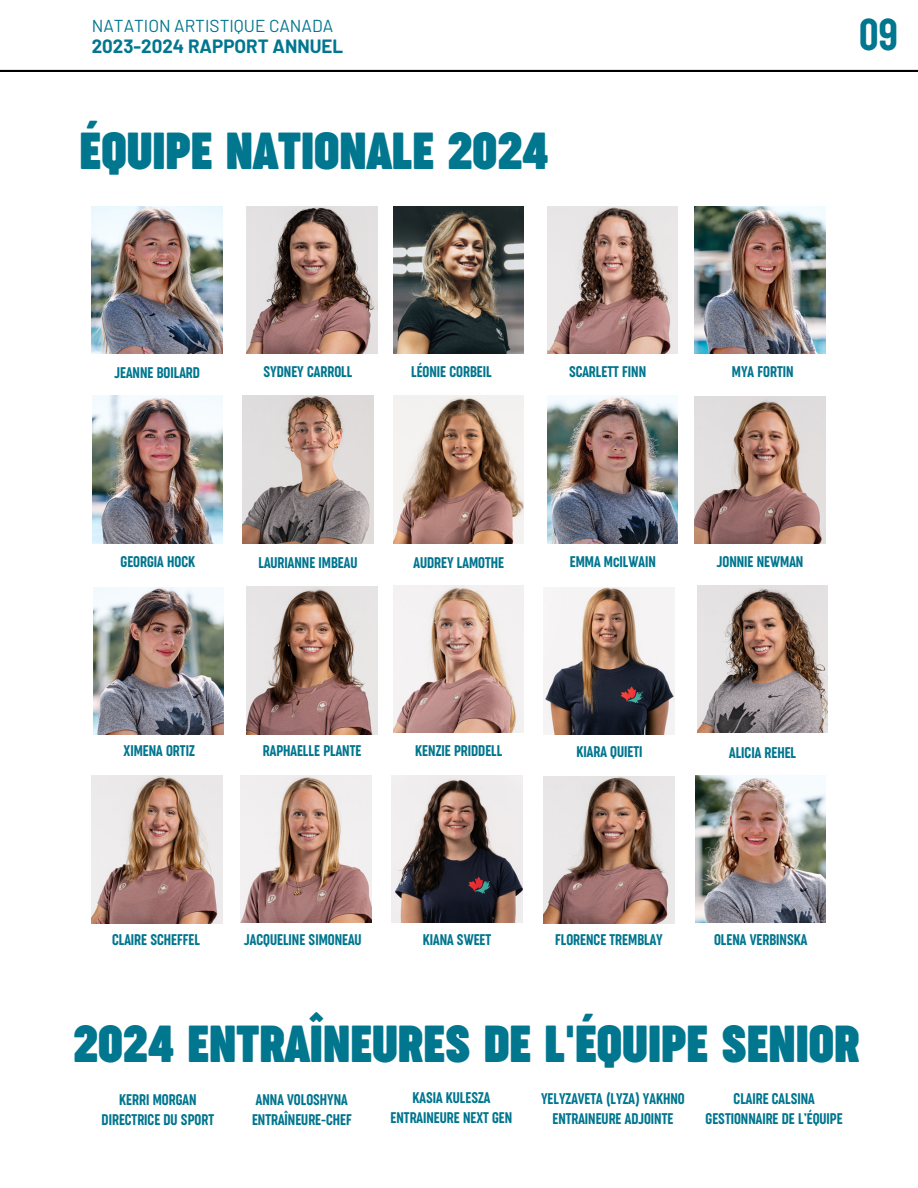
<style>
.page{position:relative;width:918px;height:1188px;background:#fff}
.page>*{position:absolute;margin:0;border:0;box-sizing:border-box;transform-origin:0 0}
.t1{font:700 49.05px "Cocogoose Compressed";color:#00768f}
.t2{font:300 42px "Cocogoose Compressed";color:#00768f}
.t3{font:700 18.75px "Barlow";color:#00768f}
.t4{font:17.25px "Barlow";color:#00768f}
.t5{font:300 14.55px/19.8px "Cocogoose Compressed";color:#00768f;text-align:center}
</style>
<div class="page">
<img style="left:92px;top:776px;width:130px;height:147px">
<svg style="left:0;top:69px;width:918px;height:2px;background:#707070"></svg>
<img style="left:247px;top:206px;width:130px;height:148px">
<img style="left:393px;top:206px;width:131px;height:148px">
<img style="left:547px;top:206px;width:131px;height:148px">
<img style="left:243px;top:396px;width:130px;height:147px">
<img style="left:393px;top:396px;width:131px;height:147px">
<img style="left:695px;top:396px;width:130px;height:148px">
<img style="left:247px;top:587px;width:130px;height:147px">
<img style="left:544px;top:587px;width:130px;height:148px">
<img style="left:697px;top:586px;width:131px;height:147px">
<img style="left:547px;top:396px;width:131px;height:147px">
<img style="left:93px;top:587px;width:131px;height:148px">
<img style="left:92px;top:206px;width:130px;height:148px">
<img style="left:695px;top:206px;width:130px;height:148px">
<img style="left:393px;top:586px;width:131px;height:147px">
<img style="left:241px;top:775px;width:130px;height:148px">
<img style="left:392px;top:775px;width:130px;height:148px">
<img style="left:544px;top:777px;width:130px;height:147px">
<img style="left:92px;top:396px;width:131px;height:147px">
<img style="left:695px;top:775px;width:131px;height:148px">
<h3 class="t4" style="left:92px;top:15px;width:243px">NATATION ARTISTIQUE CANADA</h3>
<h3 class="t3" style="left:92px;top:35px;width:253px">2023-2024 RAPPORT ANNUEL</h3>
<p class="t1" style="left:80px;top:129px;width:471px">ÉQUIPE NATIONALE 2024</p>
<h2 class="t2" style="left:859px;top:15px;width:40px">09</h2>
<h1 class="t5" style="left:264px;top:362px;width:90px">SYDNEY CARROLL</h1>
<h3 class="t5" style="left:411px;top:362px;width:82px">LÉONIE CORBEIL</h3>
<h3 class="t5" style="left:569px;top:362px;width:79px">SCARLETT FINN</h3>
<h3 class="t5" style="left:115px;top:364px;width:87px">JEANNE BOILARD</h3>
<h3 class="t5" style="left:732px;top:362px;width:63px">MYA FORTIN</h3>
<h1 class="t5" style="left:121px;top:553px;width:76px">GEORGIA HOCK</h1>
<h3 class="t5" style="left:259px;top:554px;width:100px">LAURIANNE IMBEAU</h3>
<h3 class="t5" style="left:414px;top:554px;width:92px">AUDREY LAMOTHE</h3>
<h3 class="t5" style="left:717px;top:553px;width:88px">JONNIE NEWMAN</h3>
<h3 class="t5" style="left:570px;top:553px;width:87px">EMMA McILWAIN</h3>
<h3 class="t5" style="left:124px;top:741px;width:73px">XIMENA ORTIZ</h3>
<h3 class="t5" style="left:263px;top:741px;width:100px">RAPHAELLE PLANTE</h3>
<h3 class="t5" style="left:576px;top:743px;width:68px">KIARA QUIETI</h3>
<p class="t5" style="left:729px;top:743px;width:69px">ALICIA REHEL</p>
<h3 class="t5" style="left:415px;top:741px;width:89px">KENZIE PRIDDELL</h3>
<h3 class="t5" style="left:112px;top:930px;width:89px">CLAIRE SCHEFFEL</h3>
<h3 class="t5" style="left:244px;top:930px;width:119px">JACQUELINE SIMONEAU</h3>
<h3 class="t5" style="left:714px;top:930px;width:95px">OLENA VERBINSKA</h3>
<h3 class="t5" style="left:423px;top:930px;width:70px">KIANA SWEET</h3>
<h3 class="t5" style="left:555px;top:930px;width:109px">FLORENCE TREMBLAY</h3>
<h3 class="t1" style="left:73px;top:1022px;width:788px">2024 ENTRAÎNEURES DE L'ÉQUIPE SENIOR</h3>
<h3 class="t5" style="left:102px;top:1090px;width:114px;line-height:20.2px">KERRI MORGAN<br>DIRECTRICE DU SPORT</h3>
<h3 class="t5" style="left:391px;top:1089px;width:123px">KASIA KULESZA<br>ENTRAINEURE NEXT GEN</h3>
<h3 class="t5" style="left:541px;top:1090px;width:145px">YELYZAVETA (LYZA) YAKHNO<br>ENTRAINEURE ADJOINTE</h3>
<h3 class="t5" style="left:252px;top:1090px;width:101px;line-height:20.2px;text-align:left">ANNA VOLOSHYNA<br>ENTRAÎNEURE-CHEF</h3>
<h3 class="t5" style="left:706px;top:1090px;width:139px">CLAIRE CALSINA<br>GESTIONNAIRE DE L’ÉQUIPE</h3>
</div>
